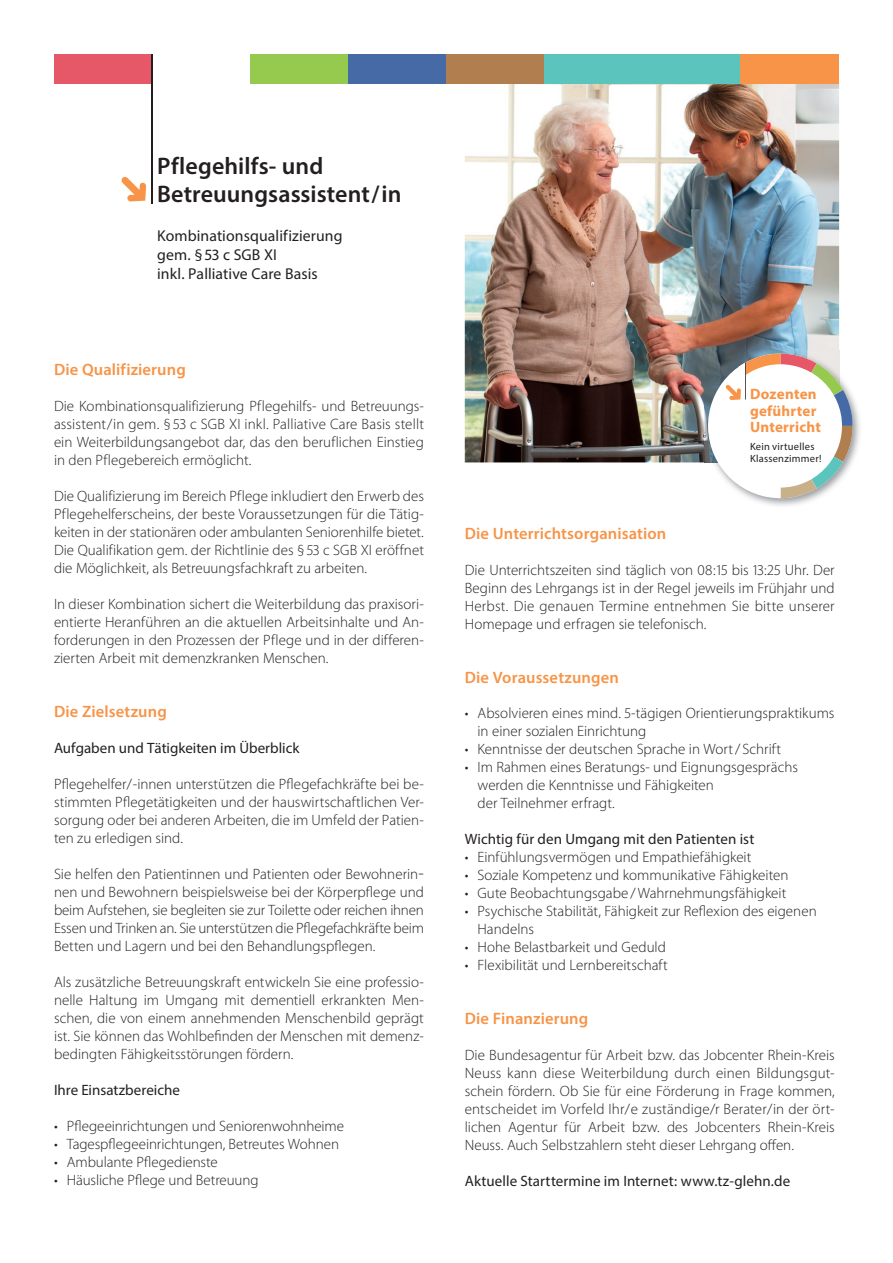
<style>
.page{position:relative;width:893px;height:1263px;background:#fff}
.page>*{position:absolute;margin:0;border:0;box-sizing:border-box;transform-origin:0 0}
.t1{font:600 24px/28.8px "Myriad Pro";letter-spacing:.005em;color:#231f20}
.t2{font:600 16.5px "Myriad Pro";letter-spacing:.005em;color:#f79447}
.t3{font:15.75px/18.9px "Myriad Pro";letter-spacing:.005em;color:#231f20}
.t4{font:300 15px/18px "Myriad Pro";color:#231f20;text-align:justify}
.t5{font:15px "Myriad Pro";color:#231f20}
.t6{font:700 15px/16.5px "Myriad Pro";letter-spacing:.015em;color:#f79447}
.t7{font:10.5px/12px "Myriad Pro";letter-spacing:.025em;color:#231f20}
</style>
<div class="page">
<img style="left:465px;top:84px;width:374px;height:378px">
<div style="left:54px;top:54px;width:98px;height:30px;background:#e65867"></div>
<div style="left:250px;top:54px;width:98px;height:30px;background:#96ca4e"></div>
<div style="left:348px;top:54px;width:98px;height:30px;background:#456aa6"></div>
<div style="left:446px;top:54px;width:99px;height:30px;background:#b07e4f"></div>
<div style="left:545px;top:54px;width:98px;height:30px;background:#5ac4bd"></div>
<div style="left:643px;top:54px;width:98px;height:30px;background:#5ac4bd"></div>
<div style="left:741px;top:54px;width:98px;height:30px;background:#f79447"></div>
<hr style="left:151px;top:54px;width:2px;height:149px;background:#231f20">
<svg style="left:698px;top:343px;width:162px;height:163px"></svg>
<hr style="left:745px;top:362px;width:1px;height:37px;background:#231f20">
<h1 class="t1" style="left:157px;top:150px;width:246px">Pflegehilfs- und<br>Betreuungsassistent/in</h1>
<p class="t3" style="left:157px;top:226px;width:187px">Kombinationsqualifizierung gem. § 53 c SGB XI<br>inkl. Palliative Care Basis</p>
<p class="t2" style="left:54px;top:359px;width:133px">Die Qualifizierung</p>
<p class="t4" style="left:54px;top:397px;width:371px">Die Kombinationsqualifizierung Pflegehilfs- und Betreuungs&shy;assistent/in gem. § 53 c SGB XI inkl. Palliative Care Basis stellt ein Weiterbildungsangebot dar, das den beruflichen Einstieg in den Pflegebereich ermöglicht.</p>
<p class="t4" style="left:54px;top:487px;width:371px">Die Qualifizierung im Bereich Pflege inkludiert den Erwerb des Pflegehelferscheins, der beste Voraussetzun gen für die Tätig&shy;keiten in der stationären oder ambulanten Seniorenhilfe bietet.<br>Die Qualifikation gem. der Richtlinie des § 53 c SGB XI eröffnet die Möglichkeit, als Betreuungsfachkraft zu arbeiten.</p>
<p class="t4" style="left:54px;top:595px;width:371px">In dieser Kombination sichert die Weiterbildung das praxisori&shy;entierte Heranführen an die aktuellen Arbeitsinhalte und An&shy;forderungen in den Prozessen der Pflege und in der differen&shy;zierten Arbeit mit demenzkranken Menschen.</p>
<p class="t2" style="left:54px;top:701px;width:114px">Die Zielsetzung</p>
<p class="t5" style="left:54px;top:739px;width:247px">Aufgaben und Tätigkeiten im Überblick</p>
<p class="t4" style="left:54px;top:775px;width:371px">Pflegehelfer/-innen unterstützen die Pflegefachkräfte bei be&shy;stimmten Pflegetätigkeiten und der hauswirtschaftli chen Ver&shy;sor gung oder bei anderen Arbeiten, die im Um feld der Pa ti en&shy;ten zu erledigen sind.</p>
<p class="t4" style="left:54px;top:865px;width:371px">Sie helfen den Patientinnen und Patienten oder Be woh ne rin&shy;nen und Bewohnern beispielsweise bei der Kör per pflege und beim Aufstehen, sie begleiten sie zur Toilette oder reichen ihnen Essen und Trinken an. Sie unterstützen die Pfle ge fach kräfte beim Betten und Lagern und bei den Be hand lungs pfle gen.</p>
<p class="t4" style="left:54px;top:973px;width:371px">Als zusätzliche Betreuungskraft entwickeln Sie eine pro fes si o&shy;nelle Haltung im Umgang mit dementiell erkrankten Men&shy;schen, die von einem annehmenden Menschenbild geprägt ist. Sie können das Wohlbefinden der Menschen mit de menz&shy;beding ten Fähigkeitsstörungen fördern.</p>
<p class="t5" style="left:54px;top:1081px;width:127px">Ihre Einsatzbereiche</p>
<p class="t4" style="left:54px;top:1117px;width:292px">• Pflegeeinrichtungen und Seniorenwohnheime</p>
<p class="t4" style="left:54px;top:1135px;width:287px">• Tagespflegeeinrichtungen, Betreutes Wohnen</p>
<p class="t4" style="left:54px;top:1153px;width:165px">• Ambulante Pflegedienste</p>
<p class="t4" style="left:54px;top:1171px;width:206px">• Häusliche Pflege und Betreuung</p>
<p class="t6" style="left:750px;top:386px;width:72px">Dozenten geführter<br>Unterricht</p>
<p class="t7" style="left:750px;top:441px;width:73px">Kein virtuelles<br>Klassenzimmer!</p>
<p class="t2" style="left:465px;top:523px;width:203px">Die Unterrichtsorganisation</p>
<p class="t4" style="left:465px;top:561px;width:371px">Die Unterrichtszeiten sind täglich von 08:15 bis 13:25 Uhr. Der Beginn des Lehrgangs ist in der Regel jeweils im Frühjahr und Herbst. Die genauen Termine entnehmen Sie bitte unserer Homepage und erfragen sie telefonisch.</p>
<p class="t2" style="left:465px;top:667px;width:156px">Die Voraussetzungen</p>
<p class="t4" style="left:477px;top:703px;width:358px;text-indent:-13px">• Absolvieren eines mind. 5-tägigen Orien tie rungs praktikums in einer sozialen Einrichtung</p>
<p class="t4" style="left:465px;top:739px;width:318px">• Kenntnisse der deutschen Sprache in Wort / Schrift</p>
<p class="t4" style="left:477px;top:757px;width:322px;text-align:left;text-indent:-13px">• Im Rahmen eines Beratungs- und Ei g nungs ge sprächs werden die Kenntnisse und Fä hig kei ten<br>der Teilnehmer erfragt.</p>
<p class="t5" style="left:465px;top:829px;width:291px">Wichtig für den Umgang mit den Patienten ist</p>
<p class="t4" style="left:465px;top:847px;width:288px">• Einfühlungsvermögen und Empathiefähigkeit</p>
<p class="t4" style="left:465px;top:865px;width:325px">• Soziale Kompetenz und kommunikative Fähigkeiten</p>
<p class="t4" style="left:465px;top:883px;width:323px">• Gute Beobachtungsgabe / Wahr neh mungs fä hig keit</p>
<p class="t4" style="left:477px;top:901px;width:341px;text-indent:-13px">• Psychische Stabilität, Fähigkeit zur Reflexion des eigenen<br>Handelns</p>
<p class="t4" style="left:465px;top:937px;width:203px">• Hohe Belastbarkeit und Geduld</p>
<p class="t4" style="left:465px;top:955px;width:204px">• Flexibilität und Lernbereitschaft</p>
<p class="t2" style="left:465px;top:1007px;width:125px">Die Finanzierung</p>
<p class="t4" style="left:465px;top:1045px;width:371px">Die Bundesagentur für Arbeit bzw. das Jobcenter Rhein- Kreis Neuss kann diese Weiterbildung durch einen Bil dungs gut&shy;schein fördern. Ob Sie für eine För derung in Frage kommen, entscheidet im Vorfeld Ihr/e zuständige/r Berater/in der ört - li chen A gen tur für Ar beit bzw. des Jobcenters Rhein-Kreis Neuss. Auch Selbst zah lern steht dieser Lehrgang offen.</p>
<p class="t5" style="left:465px;top:1171px;width:327px">Aktuelle Starttermine im Internet: www.tz-glehn.de</p>
</div>
